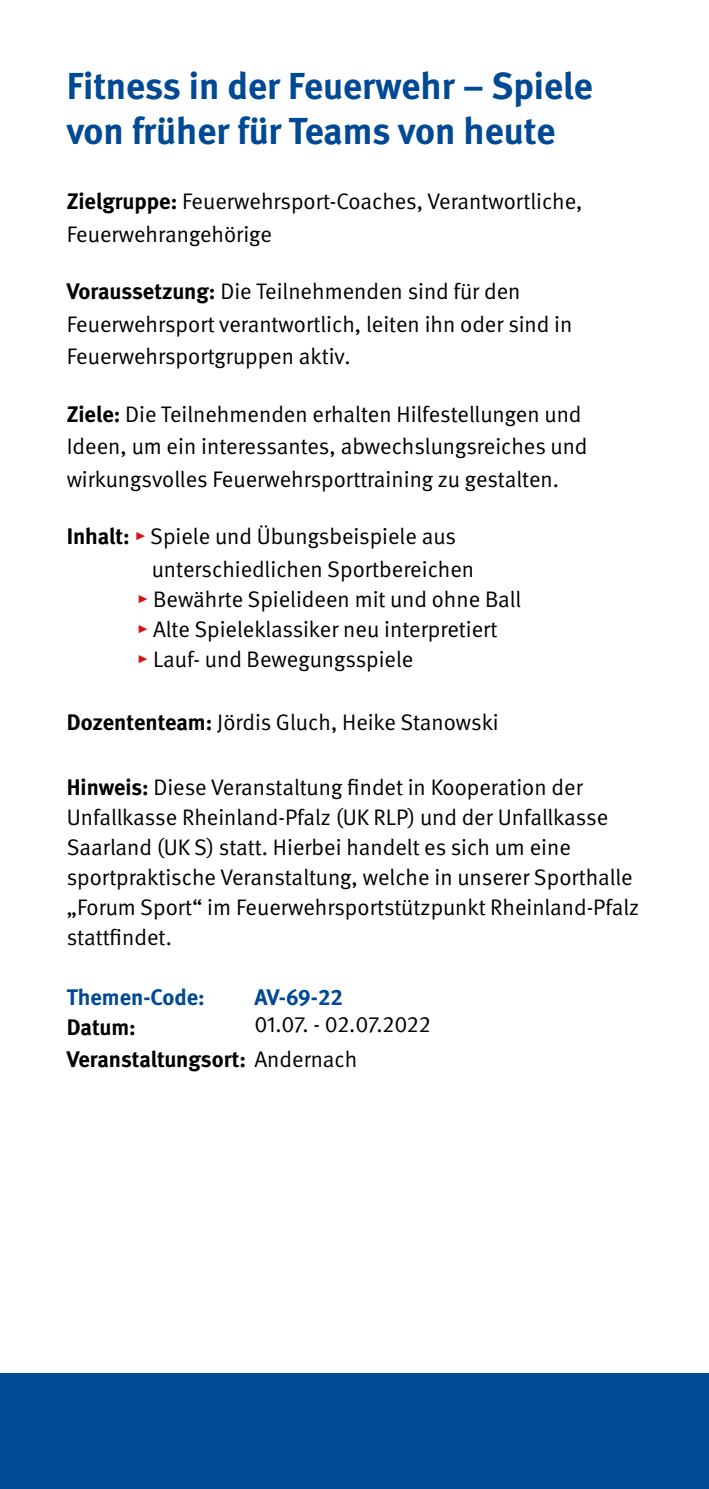
<style>
.page{position:relative;width:709px;height:1489px;background:#fff}
.page>*{position:absolute;margin:0;border:0;box-sizing:border-box;transform-origin:0 0}
.Fließtext{font:700 37.5px/45px "DGUV Meta";color:#004994}
.Fließtext-2{font:22.5px/32.5px "DGUV Meta";color:#000}
.Fließtext-3{font:700 22.5px "DGUV Meta";color:#004994}
.Fließtext-4{font:700 22.5px "DGUV Meta";letter-spacing:-.005em;color:#000}
.s1{font-weight:700}
.s2{color:#d51317}
</style>
<div class="page">
<div style="left:0;top:1373px;width:709px;height:115px;background:#004994"></div>
<p class="Fließtext" style="left:67px;top:65px;width:527px">Fitness in der Feuerwehr – Spiele von früher für Teams von heute</p>
<p class="Fließtext-2" style="left:67px;top:186px;width:517px"><span class="s1">Zielgruppe:</span> Feuerwehrsport-Coaches, Verantwortliche,</p>
<p class="Fließtext-2" style="left:67px;top:218px;width:207px">Feuerwehrangehörige</p>
<p class="Fließtext-2" style="left:67px;top:276px;width:507px"><span class="s1">Voraussetzung:</span> Die Teilnehmenden sind für den<br>Feuerwehrsport verantwortlich, leiten ihn oder sind in<br>Feuerwehrsportgruppen aktiv.</p>
<p class="Fließtext-2" style="left:67px;top:398px;width:522px"><span class="s1">Ziele:</span> Die Teilnehmenden erhalten Hilfestellungen und<br>Ideen, um ein interessantes, abwechslungsreiches und wirkungsvolles Feuerwehrsporttraining zu gestalten.</p>
<p class="Fließtext-2" style="left:67px;top:521px;width:391px"><span class="s1">Inhalt:</span> <span class="s2">▸</span> Spiele und Übungsbeispiele aus</p>
<p class="Fließtext-2" style="left:152px;top:553px;width:324px">unterschiedlichen Sportbereichen</p>
<p class="Fließtext-2" style="left:137px;top:583px;width:386px"><span class="s2">▸</span> Bewährte Spielideen mit und ohne Ball</p>
<p class="Fließtext-2" style="left:137px;top:613px;width:362px"><span class="s2">▸</span> Alte Spieleklassiker neu interpretiert</p>
<p class="Fließtext-2" style="left:137px;top:643px;width:278px"><span class="s2">▸</span> Lauf- und Bewegungsspiele</p>
<p class="Fließtext-2" style="left:67px;top:706px;width:433px"><span class="s1">Dozententeam:</span> Jördis Gluch, Heike Stanowski</p>
<p class="Fließtext-2" style="left:67px;top:771px;width:517px"><span class="s1">Hinweis:</span> Diese Veranstaltung findet in Kooperation der</p>
<p class="Fließtext-2" style="left:67px;top:801px;width:543px">Unfallkasse Rheinland-Pfalz (UK RLP) und der Unfallkasse</p>
<p class="Fließtext-2" style="left:67px;top:832px;width:574px;line-height:30px">Saarland (UK S) statt. Hierbei handelt es sich um eine sportpraktische Veranstaltung, welche in unserer Sporthalle „Forum Sport“ im Feuerwehrsportstützpunkt Rheinland-Pfalz stattfindet.</p>
<p class="Fließtext-3" style="left:67px;top:983px;width:139px">Themen-Code:</p>
<p class="Fließtext-3" style="left:254px;top:983px;width:90px">AV-69-22</p>
<p class="Fließtext-4" style="left:67px;top:1013px;width:71px">Datum:</p>
<p class="Fließtext-2" style="left:67px;top:1007px;width:365px;line-height:35px;text-indent:188px">01.07. - 02.07.2022<br><span class="s1">Veranstaltungsort:</span> Andernach</p>
</div>
